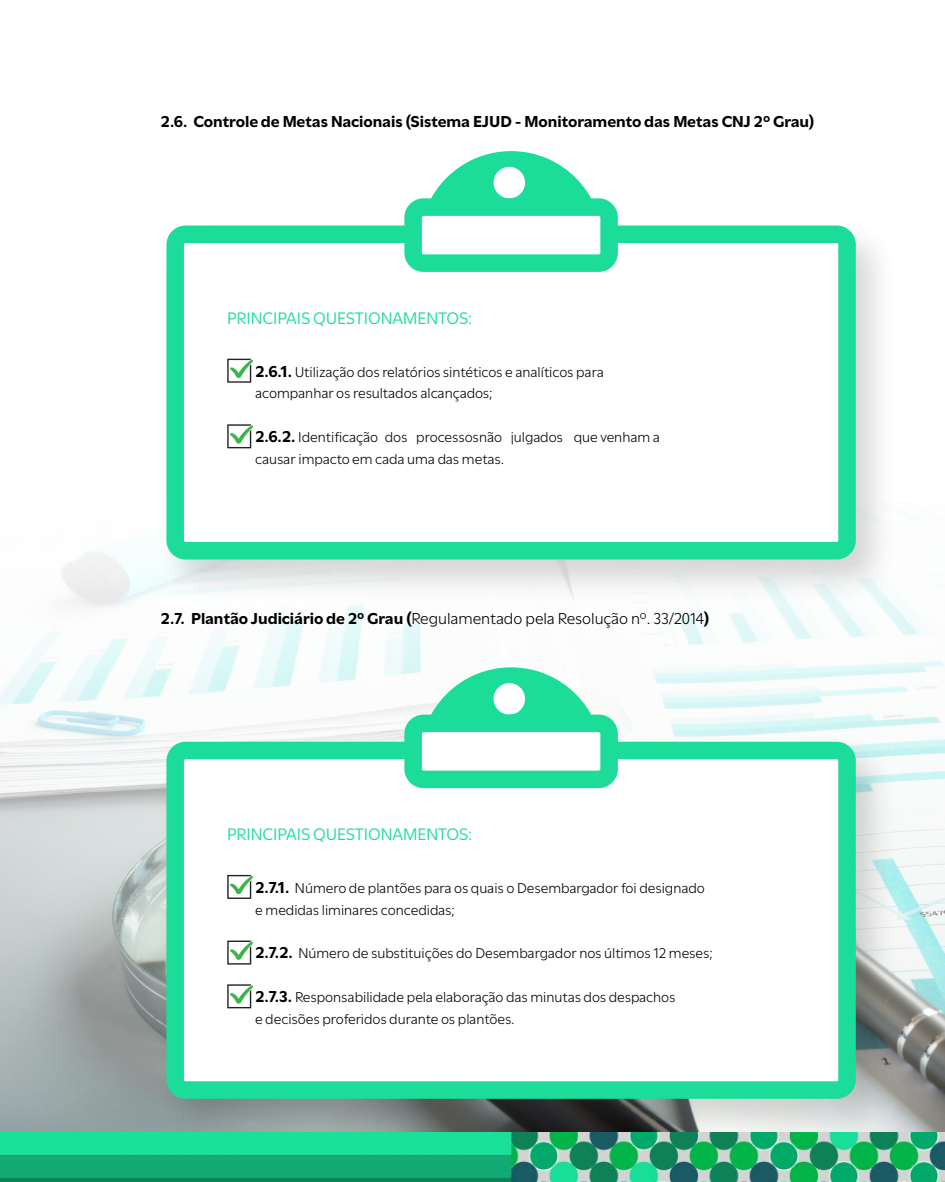
<style>
.page{position:relative;width:945px;height:1182px;background:#fff}
.page>*{position:absolute;margin:0;border:0;box-sizing:border-box;transform-origin:0 0}
.t1{font:17.5px "Utile";letter-spacing:-.005em;color:#1cdc99}
.t2{font:700 16.62px "Utile";letter-spacing:-.005em;color:#000}
.t3{font:16.62px "Utile";color:#000}
.t4{font:14.88px/21.9px "Utile";color:#000}
.s1{font-weight:700;font-size:16.62px}
.s2{font-weight:700}
</style>
<div class="page">
<img style="left:0;top:552px;width:945px;height:629px">
<div style="left:420px;top:151px;width:183px;height:183px;background:#1cdc99;border-radius:50%"></div>
<div style="left:420px;top:667px;width:183px;height:183px;background:#1cdc99;border-radius:50%"></div>
<div style="left:156px;top:217px;width:742px;height:388px;background:#000;opacity:.16"></div>
<div style="left:175px;top:234px;width:672px;height:316px;background:#fff;border-radius:10px"></div>
<div style="left:166px;top:225px;width:690px;height:334px;border:18px solid #1cdc99;border-radius:10px"></div>
<div style="left:156px;top:733px;width:742px;height:410px;background:#000;opacity:.16"></div>
<div style="left:175px;top:750px;width:672px;height:339px;background:#fff;border-radius:10px"></div>
<div style="left:166px;top:741px;width:690px;height:357px;border:18px solid #1cdc99;border-radius:10px"></div>
<svg style="left:227px;top:358px;width:26px;height:24px"></svg>
<svg style="left:227px;top:424px;width:26px;height:24px"></svg>
<svg style="left:227px;top:874px;width:26px;height:24px"></svg>
<svg style="left:227px;top:940px;width:26px;height:24px"></svg>
<svg style="left:227px;top:984px;width:26px;height:24px"></svg>
<div style="left:494px;top:167px;width:31px;height:31px;background:#fff;border-radius:50%"></div>
<div style="left:494px;top:683px;width:31px;height:31px;background:#fff;border-radius:50%"></div>
<div style="left:413px;top:207px;width:196px;height:56px;background:#fff;border-radius:10px"></div>
<div style="left:404px;top:198px;width:214px;height:74px;border:18px solid #1cdc99;border-radius:10px"></div>
<div style="left:413px;top:723px;width:196px;height:56px;background:#fff;border-radius:10px"></div>
<div style="left:404px;top:714px;width:214px;height:74px;border:18px solid #1cdc99;border-radius:10px"></div>
<p class="t2" style="left:161px;top:108px;width:655px">2.6. Controle de Metas Nacionais (Sistema EJUD - Monitoramento das Metas CNJ 2º Grau)</p>
<p class="t1" style="left:227px;top:304px;width:246px">PRINCIPAIS QUESTIONAMENTOS:</p>
<p class="t4" style="left:255px;top:359px;width:350px"><span class="s1">2.6.1.</span> Utilização dos relatórios sintéticos e analíticos para acompanhar os resultados alcançados;</p>
<p class="t4" style="left:255px;top:425px;width:406px"><span class="s1">2.6.2.</span> Identificação dos processosnão julgados que venham a causar impacto em cada uma das metas.</p>
<p class="t3" style="left:161px;top:606px;width:550px"><span class="s2">2.7. Plantão Judiciário de 2º Grau (</span>Regulamentado pela Resolução nº. 33/2014<span class="s2">)</span></p>
<p class="t1" style="left:227px;top:820px;width:246px">PRINCIPAIS QUESTIONAMENTOS:</p>
<p class="t4" style="left:255px;top:875px;width:451px"><span class="s1">2.7.1.</span> Número de plantões para os quais o Desembargador foi designado e medidas liminares concedidas;</p>
<p class="t4" style="left:255px;top:940px;width:459px"><span class="s1">2.7.2.</span> Número de substituições do Desembargador nos últimos 12 meses;</p>
<p class="t4" style="left:255px;top:984px;width:422px"><span class="s1">2.7.3.</span> Responsabilidade pela elaboração das minutas dos despachos e decisões proferidos durante os plantões.</p>
</div>
